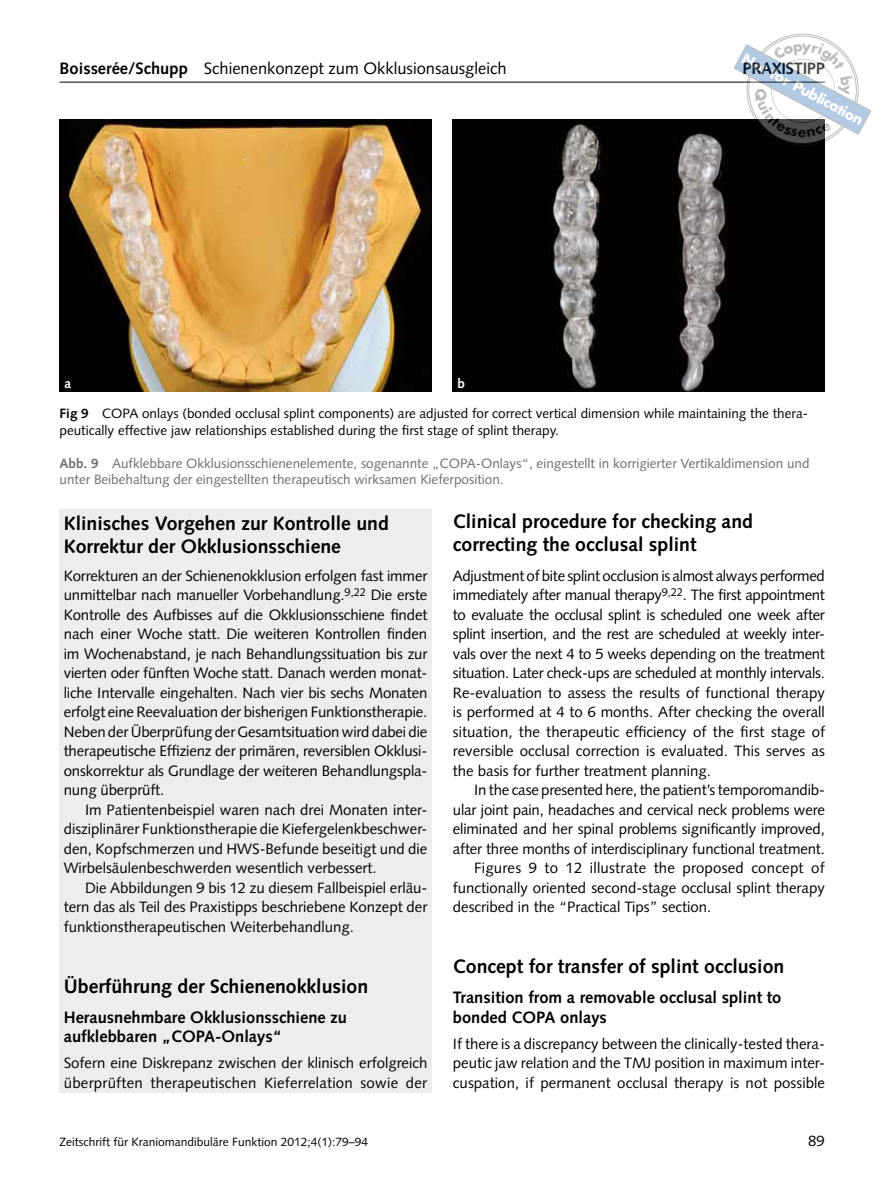
<style>
.page{position:relative;width:893px;height:1191px;background:#fff}
.page>*{position:absolute;margin:0;border:0;box-sizing:border-box;transform-origin:0 0}
.t1{font:700 19.5px/22.5px "Syntax LT Std";color:#000}
.t2{font:700 16.5px/19.5px "Syntax LT Std";color:#000}
.t3{font:16.5px "Syntax LT Std";color:#000}
.t4{font:700 16.5px "Syntax LT Std";letter-spacing:-.02em;color:#000}
.t5{font:700 15.9px "Futura T";color:#fff}
.t6{font:15px/19.5px "Syntax LT Std";color:#000;text-align:justify}
.t7{font:13.5px/16.5px "Syntax LT Std";color:#000}
.t8{font:13.5px/16.5px "Syntax LT Std";color:#6d6d6c}
.t9{font:700 13.5px "Syntax LT Std";color:#fff}
.t10{font:12px "Syntax LT Std";color:#000}
.s1{font-weight:700}
</style>
<div class="page">
<hr style="left:60px;top:82px;width:765px;height:1px;background:#000">
<div style="left:60px;top:509px;width:372px;height:584px;background:#ededed"></div>
<img style="left:60px;top:119px;width:372px;height:272px">
<img style="left:453px;top:119px;width:372px;height:272px">
<svg style="left:733px;top:33px;width:139px;height:113px"></svg>
<p class="t5" style="left:746px;top:51px;width:137px;rotate:28deg">Not for Publication</p>
<p class="t3" style="left:60px;top:60px;width:448px"><span class="s1">Boisserée/Schupp</span> Schienenkonzept zum Okklusionsausgleich</p>
<p class="t4" style="left:743px;top:59px;width:84px">PRAXISTIPP</p>
<p class="t9" style="left:65px;top:376px;width:8px">a</p>
<p class="t9" style="left:458px;top:376px;width:9px">b</p>
<p class="t7" style="left:60px;top:406px;width:750px"><span class="s1">Fig 9</span> COPA onlays (bonded occlusal splint components) are adjusted for correct vertical dimension while maintaining the thera&shy;peutically effective jaw relationships established during the first stage of splint therapy.</p>
<p class="t8" style="left:60px;top:456px;width:751px"><span class="s1">Abb. 9</span> Aufklebbare Okklusionsschienenelemente, sogenannte „COPA-Onlays“, eingestellt in korrigierter Vertikaldimension und unter Beibehaltung der eingestellten therapeutisch wirksamen Kieferposition.</p>
<h1 class="t1" style="left:453px;top:511px;width:302px">Clinical procedure for checking and correcting the occlusal splint</h1>
<p class="t6" style="left:453px;top:566px;width:374px">Adjustment of bite splint occlusion is almost always performed immediately after manual therapy<sup>9,22</sup>. The first appointment to evaluate the occlusal splint is scheduled one week after splint insertion, and the rest are scheduled at weekly inter&shy;vals over the next 4 to 5 weeks depending on the treatment situation. Later check-ups are scheduled at monthly intervals.<br>Re-evaluation to assess the results of functional therapy is performed at 4 to 6 months. After checking the overall situation, the therapeutic efficiency of the first stage of reversible occlusal correction is evaluated. This serves as the basis for further treatment planning.</p>
<p class="t6" style="left:474px;top:781px;width:352px">In the case presented here, the patient’s temporomandib-</p>
<p class="t6" style="left:453px;top:800px;width:374px">ular joint pain, headaches and cervical neck problems were</p>
<p class="t6" style="left:453px;top:820px;width:374px">eliminated and her spinal problems significantly improved,</p>
<p class="t6" style="left:453px;top:839px;width:374px">after three months of interdisciplinary functional treatment.</p>
<p class="t6" style="left:474px;top:859px;width:352px">Figures 9 to 12 illustrate the proposed concept of</p>
<p class="t6" style="left:453px;top:878px;width:374px">functionally oriented second-stage occlusal splint therapy</p>
<p class="t6" style="left:453px;top:898px;width:260px">described in the “Practical Tips” section.</p>
<h1 class="t1" style="left:64px;top:512px;width:327px">Klinisches Vorgehen zur Kontrolle und<br>Korrektur der Okklusionsschiene</h1>
<p class="t6" style="left:64px;top:566px;width:365px">Korrekturen an der Schienenokklusion erfolgen fast immer unmittelbar nach manueller Vorbehandlung.<sup>9,22</sup> Die erste Kontrolle des Aufbisses auf die Okklusionsschiene findet nach einer Woche statt. Die weiteren Kontrollen finden im Wochenabstand, je nach Behandlungssituation bis zur vierten oder fünften Woche statt. Danach werden monat&shy;liche Intervalle eingehalten. Nach vier bis sechs Monaten erfolgt eine Reevaluation der bisherigen Funktionstherapie.<br>Neben der Überprüfung der Gesamtsituation wird dabei die therapeutische Effizienz der primären, reversiblen Okklusi&shy;onskorrektur als Grundlage der weiteren Behandlungspla&shy;nung überprüft.</p>
<p class="t6" style="left:64px;top:800px;width:365px;text-indent:21px">Im Patientenbeispiel waren nach drei Monaten inter&shy;disziplinärer Funktionstherapie die Kiefergelenkbeschwer&shy;den, Kopfschmerzen und HWS-Befunde beseitigt und die Wirbelsäulenbeschwerden wesentlich verbessert.</p>
<p class="t6" style="left:64px;top:878px;width:365px;text-indent:21px">Die Abbildungen 9 bis 12 zu diesem Fallbeispiel erläu&shy;tern das als Teil des Praxistipps beschriebene Konzept der funktionstherapeutischen Weiterbehandlung.</p>
<h1 class="t1" style="left:64px;top:975px;width:306px">Überführung der Schienenokklusion</h1>
<p class="t2" style="left:64px;top:1007px;width:285px">Herausnehmbare Okklusionsschiene zu aufklebbaren „COPA</p>
<p class="t2" style="left:215px;top:1027px;width:68px">-Onlays“</p>
<p class="t6" style="left:64px;top:1054px;width:365px">Sofern eine Diskrepanz zwischen der klinisch erfolgreich überprüften therapeutischen Kieferrelation sowie der</p>
<h1 class="t1" style="left:453px;top:955px;width:333px">Concept for transfer of splint occlusion</h1>
<p class="t2" style="left:453px;top:988px;width:330px">Transition from a removable occlusal splint to bonded COPA</p>
<p class="t2" style="left:560px;top:1007px;width:48px">onlays</p>
<p class="t6" style="left:453px;top:1034px;width:374px;text-align:left">If there is a discrepancy between the clinically-tested thera&shy;peutic jaw relation and the TMJ position in maximum inter&shy;cuspation, if permanent occlusal therapy is not possible</p>
<p class="t10" style="left:60px;top:1136px;width:310px">Zeitschrift für Kraniomandibuläre Funktion 2012;4(1):79–94</p>
<p class="t6" style="left:808px;top:1132px;width:18px">89</p>
</div>
